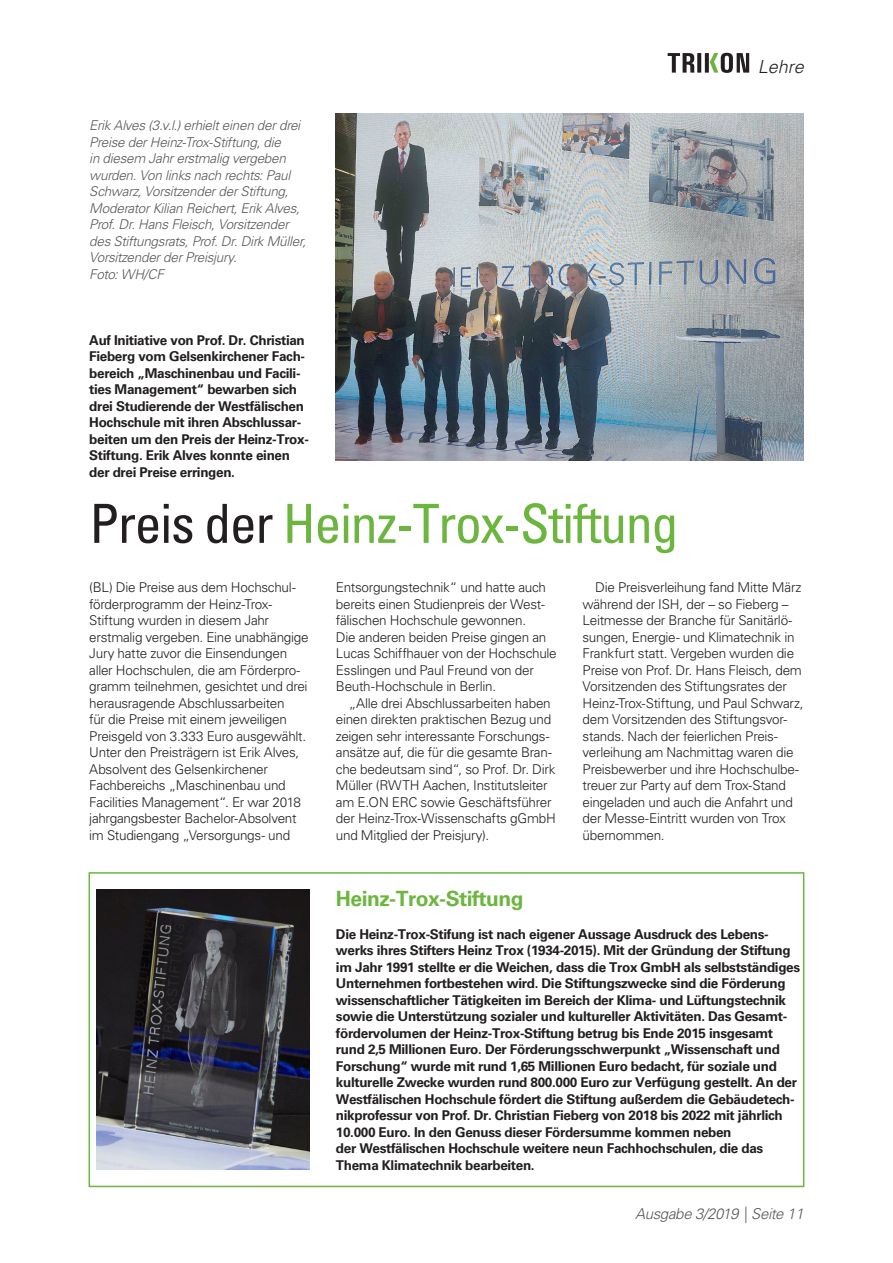
<style>
.page{position:relative;width:893px;height:1263px;background:#fff}
.page>*{position:absolute;margin:0;border:0;box-sizing:border-box;transform-origin:0 0}
.t1{font:condensed 54px "Univers LT Std";letter-spacing:-.025em;color:#6cb640}
.t2{font:700 21px "Univers LT Std";letter-spacing:-.025em;color:#6cb640}
.t3{font:italic 300 18px "Univers LT Std";color:#231f20}
.t4{font:italic 300 15px "Univers LT Std";letter-spacing:-.025em;color:#57585a}
.t5{font:300 13.5px/16.5px "Univers LT Std";letter-spacing:-.02em;color:#231f20}
.t6{font:700 13.5px/16.5px "Univers LT Std";letter-spacing:-.025em;color:#231f20}
.t7{font:italic 300 13.5px/16.5px "Univers LT Std";letter-spacing:-.02em;color:#57585a}
.s1{color:#231f20}
</style>
<div class="page">
<svg style="left:668px;top:53px;width:81px;height:20px"></svg>
<img style="left:336px;top:114px;width:468px;height:347px">
<img style="left:97px;top:889px;width:212px;height:281px">
<div style="left:89px;top:872px;width:715px;height:315px;border:2px solid #6cb640"></div>
<p class="t7" style="left:89px;top:117px;width:218px">Erik Alves (3.v.l.) erhielt einen der drei Preise der Heinz-Trox-Stiftung, die<br>in diesem Jahr erstmalig vergeben wurden. Von links nach rechts: Paul Schwarz, Vorsitzender der Stiftung, Moderator Kilian Reichert, Erik Alves, Prof. Dr. Hans Fleisch, Vorsitzender des Stiftungsrats, Prof. Dr. Dirk Müller, Vorsitzender der Preisjury.<br>Foto: WH/CF</p>
<p class="t6" style="left:89px;top:332px;width:221px">Auf Initiative von Prof. Dr. Christian Fieberg vom Gelsenkirchener Fach&shy;bereich „Maschinenbau und Facili&shy;ties Management“ bewarben sich drei Studierende der Westfälischen Hochschule mit ihren Abschlussar&shy;beiten um den Preis der Heinz-Trox-Stiftung. Erik Alves konnte einen der drei Preise erringen.</p>
<h1 class="t1" style="left:89px;top:489px;width:591px"><span class="s1">Preis der</span> Heinz-Trox-Stiftung</h1>
<h3 class="t3" style="left:758px;top:56px;width:48px">Lehre</h3>
<p class="t5" style="left:89px;top:579px;width:221px">(BL) Die Preise aus dem Hochschul&shy;förderprogramm der Heinz-Trox-Stiftung wurden in diesem Jahr erstmalig vergeben. Eine unabhängige Jury hatte zuvor die Einsendungen aller Hochschulen, die am Förderpro&shy;gramm teilnehmen, gesichtet und drei herausragende Abschlussarbeiten<br>für die Preise mit einem jeweiligen Preisgeld von 3.333 Euro ausgewählt.<br>Unter den Preisträgern ist Erik Alves, Absolvent des Gelsenkirchener Fachbereichs „Maschinenbau und Facilities Management“. Er war 2018 jahrgangsbester Bachelor-Absolvent im Studiengang „Versorgungs- und</p>
<p class="t5" style="left:336px;top:579px;width:222px">Entsorgungstechnik“ und hatte auch bereits einen Studienpreis der West&shy;fälischen Hochschule gewonnen.<br>Die anderen beiden Preise gingen an Lucas Schiffhauer von der Hochschule Esslingen und Paul Freund von der Beuth-Hochschule in Berlin.</p>
<p class="t5" style="left:336px;top:695px;width:221px;text-indent:13px">„Alle drei Abschlussarbeiten haben einen direkten praktischen Bezug und zeigen sehr interessante Forschungs&shy;ansätze auf, die für die gesamte Bran&shy;che bedeutsam sind“, so Prof. Dr. Dirk Müller (RWTH Aachen, Institutsleiter am E.ON ERC sowie Geschäftsführer der Heinz-Trox-Wissenschafts gGmbH und Mitglied der Preisjury).</p>
<p class="t5" style="left:583px;top:579px;width:223px;text-indent:13px">Die Preisverleihung fand Mitte März während der ISH, der – so Fieberg – Leitmesse der Branche für Sanitärlö&shy;sungen, Energie- und Klimatechnik in Frankfurt statt. Vergeben wurden die Preise von Prof. Dr. Hans Fleisch, dem Vorsitzenden des Stiftungsrates der Heinz-Trox-Stiftung, und Paul Schwarz, dem Vorsitzenden des Stiftungsvor&shy;stands. Nach der feierlichen Preis&shy;verleihung am Nachmittag waren die Preisbewerber und ihre Hochschulbe&shy;treuer zur Party auf dem Trox-Stand eingeladen und auch die Anfahrt und der Messe-Eintritt wurden von Trox übernommen.</p>
<h2 class="t2" style="left:336px;top:886px;width:189px">Heinz-Trox-Stiftung</h2>
<p class="t6" style="left:336px;top:926px;width:466px">Die Heinz-Trox-Stifung ist nach eigener Aussage Ausdruck des Lebens&shy;werks ihres Stifters Heinz Trox (1934-2015). Mit der Gründung der Stiftung im Jahr 1991 stellte er die Weichen, dass die Trox GmbH als selbstständiges Unternehmen fortbestehen wird. Die Stiftungszwecke sind die Förderung wissenschaftlicher Tätigkeiten im Bereich der Klima- und Lüftungstechnik sowie die Unterstützung sozialer und kultureller Aktivitäten. Das Gesamt&shy;fördervolumen der Heinz-Trox-Stiftung betrug bis Ende 2015 insgesamt rund 2,5 Millionen Euro. Der Förderungsschwerpunkt „Wissenschaft und Forschung“ wurde mit rund 1,65 Millionen Euro bedacht, für soziale und kulturelle Zwecke wurden rund 800.000 Euro zur Verfügung gestellt. An der Westfälischen Hochschule fördert die Stiftung außerdem die Gebäudetech&shy;nikprofessur von Prof. Dr. Christian Fieberg von 2018 bis 2022 mit jährlich 10.000 Euro. In den Genuss dieser Fördersumme kommen neben<br>der Westfälischen Hochschule weitere neun Fachhochschulen, die das Thema Klimatechnik bearbeiten.</p>
<p class="t4" style="left:635px;top:1205px;width:170px">Ausgabe 3/2019 | Seite 11</p>
</div>
